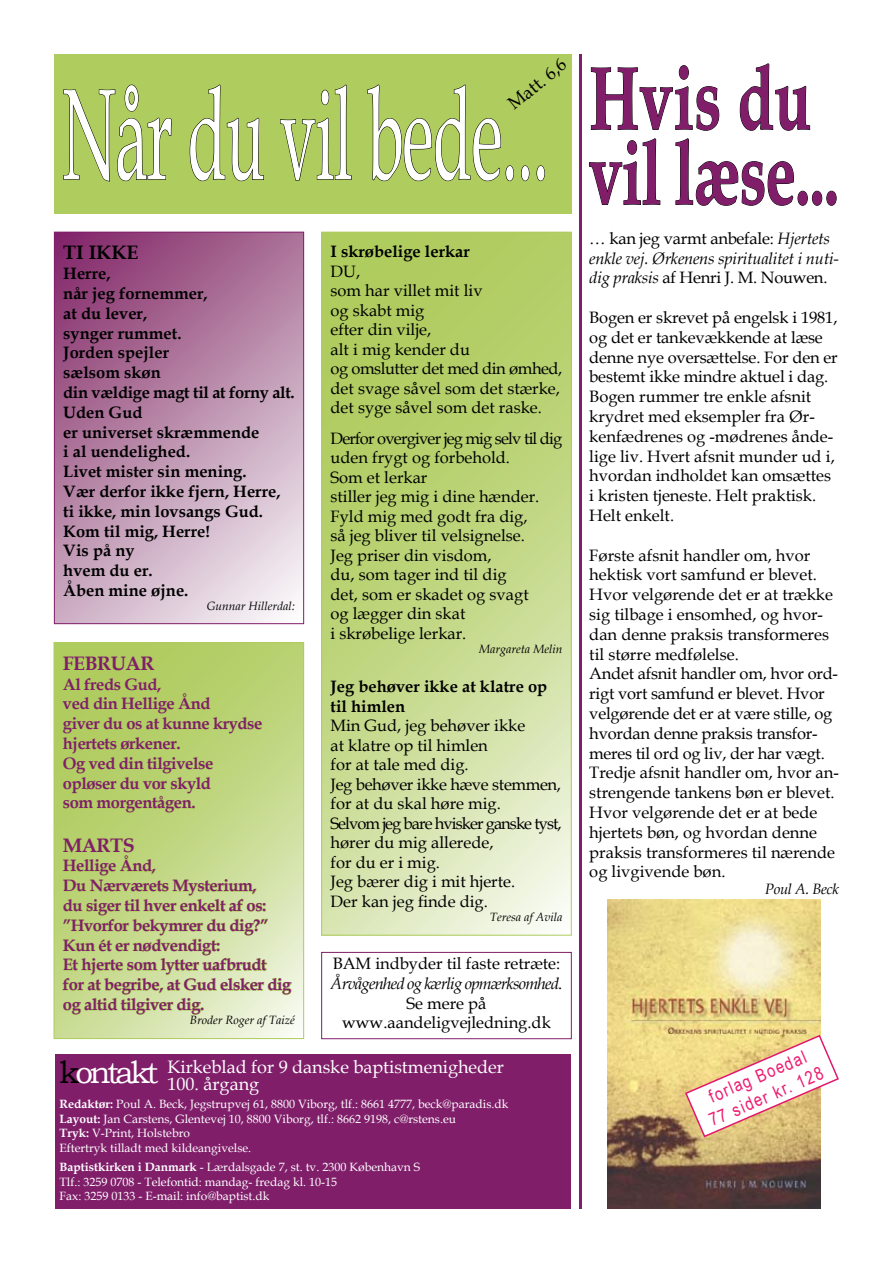
<style>
.page{position:relative;width:893px;height:1263px;background:#fff}
.page>*{position:absolute;margin:0;border:0;box-sizing:border-box;transform-origin:0 0}
.t1{font:129px "Book Antiqua";letter-spacing:-.01em;color:#fff;scale:.5 1}
.t2{font:700 90px/75px "Book Antiqua";color:#801e6a;scale:.67 1}
.t3{font:31.5px "Bookman Old Style";letter-spacing:-.11em;color:#fff}
.t4{font:700 19.5px "Book Antiqua";letter-spacing:-.025em;color:#801e6a}
.t5{font:700 19.5px "Book Antiqua";color:#000}
.t6{font:18px/16.5px "Book Antiqua";color:#fff}
.t7{font:18px/21.6px "Arial Narrow";color:#ed1d71;text-align:center}
.t8{font:18px "Book Antiqua";color:#000}
.t9{font:16.5px/19.8px "Book Antiqua";color:#000}
.t10{font:700 16.5px/19.8px "Book Antiqua";color:#000}
.t11{font:700 16.5px/19.8px "Book Antiqua";letter-spacing:-.025em;color:#801e6a}
.t12{font:italic 16.5px/19.8px "Book Antiqua";letter-spacing:-.015em;color:#000}
.t13{font:italic 15px "Book Antiqua";letter-spacing:-.025em;color:#000}
.t14{font:12px/14.4px "Book Antiqua";color:#fff}
.t15{font:italic 12px "Book Antiqua";color:#000}
.s1{font-style:italic}
.s2{font-weight:700}
.s3{color:#000}
.s4{font-style:normal}
</style>
<div class="page">
<svg style="left:323px;top:234px;width:247px;height:699px;background:#c6da8d"></svg>
<svg style="left:56px;top:644px;width:246px;height:393px;background:#c7db90"></svg>
<svg style="left:62px;top:653px;width:201px;height:161px;background:#b4cf6a"></svg>
<svg style="left:62px;top:837px;width:231px;height:178px;background:#c7db90"></svg>
<div style="left:54px;top:642px;width:250px;height:397px;border:1px solid #afcc5e"></div>
<div style="left:54px;top:54px;width:517px;height:159px;background:#afcc5e"></div>
<svg style="left:63px;top:84px;width:109px;height:98px"></svg>
<svg style="left:189px;top:84px;width:75px;height:148px"></svg>
<svg style="left:280px;top:84px;width:72px;height:97px"></svg>
<svg style="left:367px;top:84px;width:147px;height:245px"></svg>
<svg style="left:521px;top:165px;width:9px;height:16px"></svg>
<svg style="left:536px;top:165px;width:9px;height:16px"></svg>
<div style="left:55px;top:1054px;width:516px;height:154px;background:#801e6a"></div>
<svg style="left:56px;top:234px;width:246px;height:388px;background:#bc8fae"></svg>
<div style="left:54px;top:232px;width:250px;height:392px;border:1px solid #801e6a"></div>
<div style="left:321px;top:952px;width:251px;height:87px;border:1px solid #801e6a"></div>
<svg style="left:589px;top:63px;width:248px;height:143px"></svg>
<hr style="left:579px;top:54px;width:3px;height:1155px;background:#801e6a">
<img style="left:608px;top:900px;width:212px;height:309px">
<svg style="left:684px;top:1034px;width:155px;height:104px"></svg>
<p class="t8" style="left:502px;top:96px;width:71px;rotate:-39deg">Matt. 6,6</p>
<h1 class="t1" style="left:63px;top:45px;width:974px">Når du vil bede...</h1>
<p class="t5" style="left:63px;top:239px;width:39px">Ti ikk</p>
<p class="t5" style="left:127px;top:239px;width:13px">e</p>
<p class="t10" style="left:63px;top:264px;width:233px">Herre,<br>når jeg fornemmer,<br>at du lever,<br>synger rummet.<br>Jorden spejler<br>sælsom skøn<br>din vældige magt til at forny alt.<br>Uden Gud<br>er universet skræmmende<br>i al uendelighed.<br>Livet mister sin mening.<br>Vær derfor ikke fjern, Herre, ti ikke, min lovsangs Gud.<br>Kom til mig, Herre!<br>Vis på ny<br>hvem du er.<br>Åben mine øjne.</p>
<p class="t15" style="left:207px;top:598px;width:90px">Gunnar Hillerdal:</p>
<p class="t4" style="left:63px;top:650px;width:93px">Februar</p>
<p class="t11" style="left:63px;top:674px;width:201px">Al freds Gud,<br>ved din Hellige Ånd<br>giver du os at kunne krydse hjertets ørkener.<br>Og ved din tilgivelse opløser du vor skyld<br>som morgentågen.</p>
<p class="t4" style="left:63px;top:832px;width:73px">Marts</p>
<p class="t11" style="left:63px;top:856px;width:230px">Hellige Ånd,<br>Du Nærværets Mysterium,<br>du siger til hver enkelt af os: ”Hvorfor bekymrer du dig?”<br>Kun ét er nødvendigt:<br>Et hjerte som lytter uafbrudt for at begribe, at Gud elsker dig og altid tilgiver dig.</p>
<p class="t15" style="left:190px;top:1012px;width:106px">Broder Roger af Taizé</p>
<p class="t10" style="left:330px;top:242px;width:141px">I skrøbelige lerkar</p>
<p class="t9" style="left:330px;top:261px;width:233px">DU,<br>som har villet mit liv<br>og skabt mig<br>efter din vilje,<br>alt i mig kender du<br>og omslutter det med din ømhed, det svage såvel som det stærke, det syge såvel som det raske.</p>
<p class="t9" style="left:330px;top:428px;width:233px">Derfor overgiver jeg mig selv til dig uden frygt og forbehold.<br>Som et lerkar<br>stiller jeg mig i dine hænder.<br>Fyld mig med godt fra dig,<br>så jeg bliver til velsignelse.<br>Jeg priser din visdom,<br>du, som tager ind til dig<br>det, som er skadet og svagt<br>og lægger din skat<br>i skrøbelige lerkar.</p>
<p class="t15" style="left:479px;top:640px;width:85px">Margareta Melin</p>
<p class="t10" style="left:330px;top:677px;width:218px">Jeg behøver ikke at klatre op til himlen</p>
<p class="t9" style="left:330px;top:715px;width:233px">Min Gud, jeg behøver ikke<br>at klatre op til himlen<br>for at tale med dig.<br>Jeg behøver ikke hæve stemmen, for at du skal høre mig.<br>Selvom jeg bare hvisker ganske tyst, hører du mig allerede,<br>for du er i mig.<br>Jeg bærer dig i mit hjerte.<br>Der kan jeg finde dig.</p>
<p class="t15" style="left:490px;top:908px;width:74px">Teresa af Avila</p>
<p class="t9" style="left:331px;top:953px;width:233px;text-align:center">BAM indbyder til faste retræte:<br><span class="s1">Årvågenhed og kærlig opmærksomhed</span>.<br>Se mere på www.aandeligvejledning.dk</p>
<p class="t6" style="left:168px;top:1058px;width:338px">Kirkeblad for 9 danske baptistmenigheder<br>100. årgang</p>
<p class="t14" style="left:60px;top:1097px;width:450px"><span class="s2">Redaktør:</span> Poul A. Beck, Jegstrupvej 61, 8800 Viborg, tlf.: 8661 4777, beck@paradis.dk <span class="s2">Layout:</span> Jan Carstens, Glentevej 10, 8800 Viborg, tlf.: 8662 9198, c@rstens.eu<br><span class="s2">Tryk:</span> V-Print, Holstebro<br>Eftertryk tilladt med kildeangivelse.</p>
<p class="t14" style="left:60px;top:1160px;width:362px"><span class="s2">Baptistkirken i Danmark</span> - Lærdalsgade 7, st. tv. 2300 København S<br>Tlf.: 3259 0708 - Telefontid: mandag- fredag kl. 10-15<br>Fax: 3259 0133 - E-mail: info@baptist.dk</p>
<h3 class="t3" style="left:60px;top:1051px;width:100px"><span class="s3">k</span>ontakt</h3>
<h2 class="t2" style="left:589px;top:61px;width:374px">Hvis du vil læse...</h2>
<p class="t12" style="left:589px;top:228px;width:251px"><span class="s4">… kan jeg varmt anbefale:</span> Hjertets enkle vej. Ørkenens spiritualitet i nuti&shy;dig praksis <span class="s4">af Henri J. M. Nouwen.</span></p>
<p class="t9" style="left:589px;top:307px;width:250px">Bogen er skrevet på engelsk i 1981, og det er tankevækkende at læse denne nye oversættelse. For den er bestemt ikke mindre aktuel i dag.<br>Bogen rummer tre enkle afsnit krydret med eksempler fra Ør&shy;kenfædrenes og -mødrenes ånde&shy;lige liv. Hvert afsnit munder ud i, hvordan indholdet kan omsættes i kristen tjeneste. Helt praktisk.<br>Helt enkelt.</p>
<p class="t9" style="left:589px;top:545px;width:251px">Første afsnit handler om, hvor hektisk vort samfund er blevet.<br>Hvor velgørende det er at trække sig tilbage i ensomhed, og hvor&shy;dan denne praksis transformeres til større medfølelse.<br>Andet afsnit handler om, hvor ord&shy;rigt vort samfund er blevet. Hvor velgørende det er at være stille, og hvordan denne praksis transfor&shy;meres til ord og liv, der har vægt.<br>Tredje afsnit handler om, hvor an&shy;strengende tankens bøn er blevet.<br>Hvor velgørende det er at bede hjertets bøn, og hvordan denne praksis transformeres til nærende og livgivende bøn.</p>
<p class="t13" style="left:765px;top:878px;width:76px">Poul A. Beck</p>
<p class="t7" style="left:697px;top:1090px;width:124px;rotate:-23deg">forlag Boedal<br>77 sider kr. 128</p>
</div>
